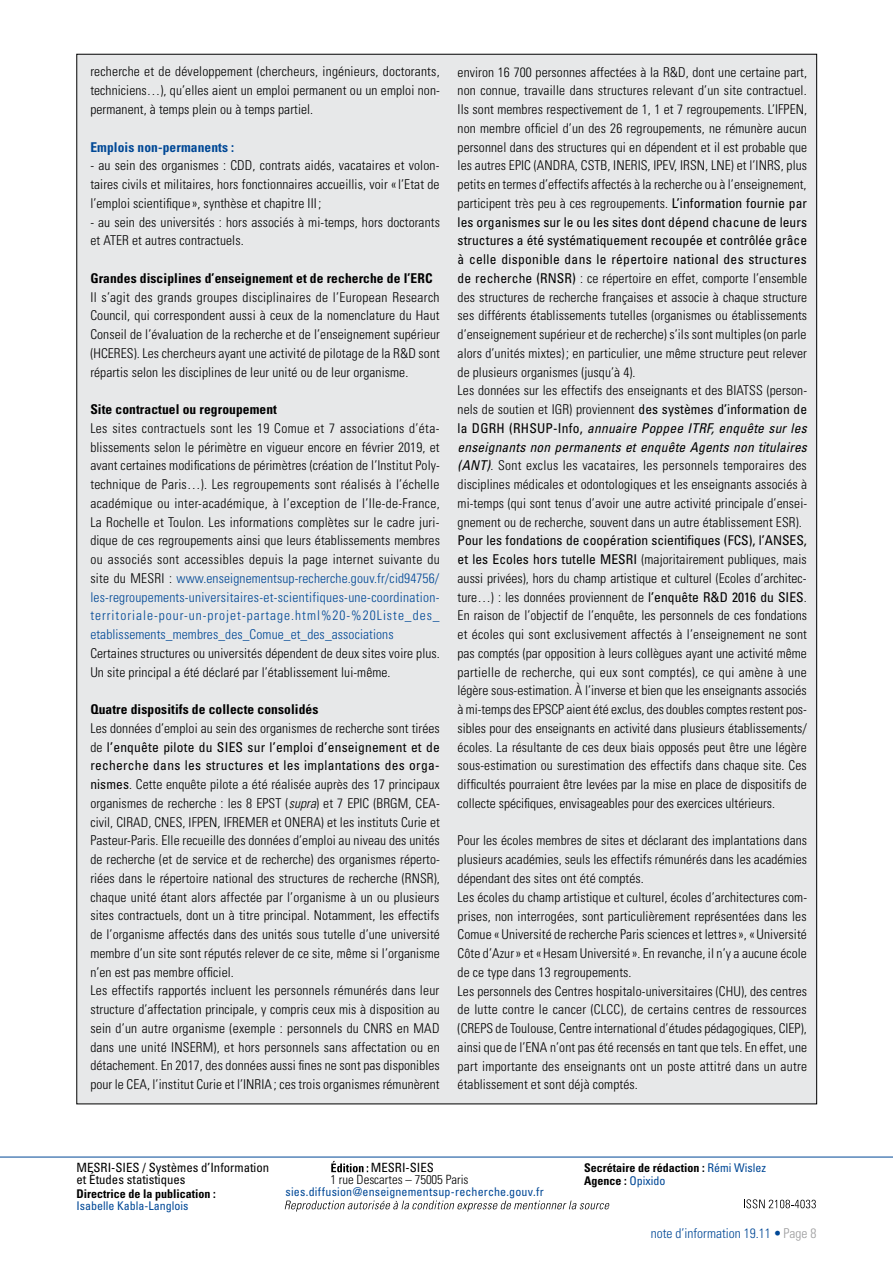
<style>
.page{position:relative;width:893px;height:1263px;background:#fff}
.page>*{position:absolute;margin:0;border:0;box-sizing:border-box;transform-origin:0 0}
.t1{font:300 condensed 13.5px/18.8px "Univers LT Std";letter-spacing:.005em;color:#000;text-align:justify}
.t2{font:700 condensed 13.5px "Univers LT Std";letter-spacing:.005em;color:#000}
.t3{font:300 condensed 13.5px "Univers";color:#004896}
.t4{font:700 condensed 13.5px "Univers LT Std";letter-spacing:.005em;color:#004896}
.t5{font:condensed 12.75px/12px "Univers LT Std";color:#000}
.t6{font:300 condensed 12.75px "Univers LT Std";color:#000}
.t7{font:700 condensed 12px "Univers";color:#000}
.t8{font:condensed 12px "Univers LT Std";letter-spacing:.01em;color:#004896}
.s1{color:#004896}
.s2{font-weight:400}
.s3{font-style:italic}
.s4{font-weight:400;font-style:italic}
.s5{font-family:"Univers LT Std";font-weight:400;color:#004896}
.s6{font-weight:700}
.s7{color:#9c9c9d}
</style>
<div class="page">
<div style="left:77px;top:54px;width:740px;height:1050px;background:#e7e8e9"></div>
<svg style="left:331px;top:1161px;width:37px;height:11px"></svg>
<svg style="left:744px;top:1199px;width:72px;height:9px"></svg>
<svg style="left:285px;top:1200px;width:325px;height:11px"></svg>
<hr style="left:0;top:1157px;width:893px;height:1px;background:#004896">
<p class="t1" style="left:90px;top:62px;width:351px">recherche et de développement (chercheurs, ingénieurs, doctorants, techniciens…), qu’elles aient un emploi permanent ou un emploi non&shy;permanent, à temps plein ou à temps partiel.</p>
<p class="t4" style="left:90px;top:138px;width:145px">Emplois non-permanents :</p>
<p class="t1" style="left:90px;top:156px;width:351px">- au sein des organismes : CDD, contrats aidés, vacataires et volon&shy;taires civils et militaires, hors fonctionnaires accueillis, voir «l’Etat de l’emploi scientifique », synthèse et chapitre III ;</p>
<p class="t1" style="left:90px;top:212px;width:351px">- au sein des universités : hors associés à mi-temps, hors doctorants et ATER et autres contractuels.</p>
<p class="t2" style="left:90px;top:270px;width:344px">Grandes disciplines d’enseignement et de recherche de l’ERC</p>
<p class="t1" style="left:90px;top:287px;width:351px">Il s’agit des grands groupes disciplinaires de l’European Research Council, qui correspondent aussi à ceux de la nomenclature du Haut Conseil de l’évaluation de la recherche et de l’enseignement supérieur (HCERES). Les chercheurs ayant une activité de pilotage de la R&amp;D sont répartis selon les disciplines de leur unité ou de leur organisme.</p>
<p class="t2" style="left:90px;top:401px;width:188px">Site contractuel ou regroupement</p>
<p class="t1" style="left:90px;top:419px;width:351px">Les sites contractuels sont les 19 Comue et 7 associations d’éta&shy;blissements selon le périmètre en vigueur encore en février 2019, et avant certaines modifications de périmètres (création de l’Institut Poly&shy;technique de Paris…). Les regroupements sont réalisés à l’échelle académique ou inter-académique, à l’exception de l’Ile-de-France, La Rochelle et Toulon. Les informations complètes sur le cadre juri&shy;dique de ces regroupements ainsi que leurs établissements membres ou associés sont accessibles depuis la page internet suivante du site du MESRI : <span class="s1">www.enseignementsup-recherche.gouv.fr/cid94756/ les-regroupements-universitaires-et-scientifiques-une-coordination&shy;territoriale-pour-un-projet-partage.html%20-%20Liste_des_ etablissements_membres_des_Comue_et_des_associations</span></p>
<p class="t1" style="left:90px;top:644px;width:351px">Certaines structures ou universités dépendent de deux sites voire plus.<br>Un site principal a été déclaré par l’établissement lui-même.</p>
<p class="t2" style="left:90px;top:701px;width:230px">Quatre dispositifs de collecte consolidés</p>
<p class="t1" style="left:90px;top:719px;width:351px;text-align:left">Les données d’emploi au sein des organismes de recherche sont tirées de <span class="s2">l’enquête pilote du SIES sur l’emploi d’enseignement et de recherche dans les structures et les implantations des orga&shy;nismes</span>. Cette enquête pilote a été réalisée auprès des 17 principaux organismes de recherche : les 8 EPST (<span class="s3">supra</span>) et 7 EPIC (BRGM, CEA&shy;civil, CIRAD, CNES, IFPEN, IFREMER et ONERA) et les instituts Curie et Pasteur-Paris. Elle recueille des données d’emploi au niveau des unités de recherche (et de service et de recherche) des organismes réperto&shy;riées dans le répertoire national des structures de recherche (RNSR), chaque unité étant alors affectée par l’organisme à un ou plusieurs sites contractuels, dont un à titre principal. Notamment, les effectifs de l’organisme affectés dans des unités sous tutelle d’une université membre d’un site sont réputés relever de ce site, même si l’organisme n’en est pas membre officiel.<br>Les effectifs rapportés incluent les personnels rémunérés dans leur structure d’affectation principale, y compris ceux mis à disposition au sein d’un autre organisme (exemple : personnels du CNRS en MAD dans une unité INSERM), et hors personnels sans affectation ou en détachement. En 2017, des données aussi fines ne sont pas disponibles pour le CEA, l’institut Curie et l’INRIA; ces trois organismes rémunèrent</p>
<p class="t1" style="left:458px;top:62px;width:351px;text-align:left">environ 16 700 personnes affectées à la R&amp;D, dont une certaine part, non connue, travaille dans structures relevant d’un site contractuel.<br>Ils sont membres respectivement de 1, 1 et 7 regroupements. L’IFPEN, non membre officiel d’un des 26 regroupements, ne rémunère aucun personnel dans des structures qui en dépendent et il est probable que les autres EPIC (ANDRA, CSTB, INERIS, IPEV, IRSN, LNE) et l’INRS, plus petits en termes d’effectifs affectés à la recherche ou à l’enseignement, participent très peu à ces regroupements. <span class="s2">L’information fournie par les organismes sur le ou les sites dont dépend chacune de leurs structures a été systématiquement recoupée et contrôlée grâce à celle disponible dans le répertoire national des structures de recherche (RNSR)</span> : ce répertoire en effet, comporte l’ensemble des structures de recherche françaises et associe à chaque structure ses différents établissements tutelles (organismes ou établissements d’enseignement supérieur et de recherche) s’ils sont multiples (on parle alors d’unités mixtes) ; en particulier, une même structure peut relever de plusieurs organismes (jusqu’à 4).<br>Les données sur les effectifs des enseignants et des BIATSS (person&shy;nels de soutien et IGR) proviennent <span class="s2">des systèmes d’information de la DGRH (RHSUP-Info,</span> <span class="s4">annuaire Poppee ITRF, enquête sur les enseignants non permanents et enquête Agents non titulaires (ANT)</span>. Sont exclus les vacataires, les personnels temporaires des disciplines médicales et odontologiques et les enseignants associés à mi-temps (qui sont tenus d’avoir une autre activité principale d’ensei&shy;gnement ou de recherche, souvent dans un autre établissement ESR).</p>
<p class="t1" style="left:458px;top:531px;width:351px"><span class="s2">Pour les fondations de coopération scientifiques (FCS), l’ANSES, et les Ecoles hors tutelle MESRI</span> (majoritairement publiques, mais aussi privées), hors du champ artistique et culturel (Ecoles d’architec&shy;ture…) : les données proviennent de <span class="s2">l’enquête R&amp;D 2016 du SIES</span>.<br>En raison de l’objectif de l’enquête, les personnels de ces fondations et écoles qui sont exclusivement affectés à l’enseignement ne sont pas comptés (par opposition à leurs collègues ayant une activité même partielle de recherche, qui eux sont comptés), ce qui amène à une légère sous-estimation. À l’inverse et bien que les enseignants associés à mi-temps des EPSCP aient été exclus, des doubles comptes restent pos&shy;sibles pour des enseignants en activité dans plusieurs établissements/ écoles. La résultante de ces deux biais opposés peut être une légère sous-estimation ou surestimation des effectifs dans chaque site. Ces difficultés pourraient être levées par la mise en place de dispositifs de collecte spécifiques, envisageables pour des exercices ultérieurs.</p>
<p class="t1" style="left:458px;top:831px;width:351px;text-align:left">Pour les écoles membres de sites et déclarant des implantations dans plusieurs académies, seuls les effectifs rémunérés dans les académies dépendant des sites ont été comptés.<br>Les écoles du champ artistique et culturel, écoles d’architectures com&shy;prises, non interrogées, sont particulièrement représentées dans les Comue «Université de recherche Paris sciences et lettres», «Université Côte d’Azur» et «Hesam Université ». En revanche, il n’y a aucune école de ce type dans 13 regroupements.<br>Les personnels des Centres hospitalo-universitaires (CHU), des centres de lutte contre le cancer (CLCC), de certains centres de ressources (CREPS de Toulouse, Centre international d’études pédagogiques, CIEP), ainsi que de l’ENA n’ont pas été recensés en tant que tels. En effet, une part importante des enseignants ont un poste attitré dans un autre établissement et sont déjà comptés.</p>
<p class="t5" style="left:77px;top:1161px;width:194px">MESRI-SIES / Systèmes d’Information et Études statistiques</p>
<p class="t5" style="left:371px;top:1161px;width:65px">MESRI-SIES</p>
<p class="t6" style="left:330px;top:1172px;width:140px">1 rue Descartes – 75005 Paris</p>
<p class="t8" style="left:286px;top:1184px;width:260px">sies.diffusion@enseignementsup-recherche.gouv.fr</p>
<p class="t7" style="left:77px;top:1186px;width:141px">Directrice de la publication :</p>
<p class="t8" style="left:77px;top:1198px;width:113px">Isabelle Kabla-Langlois</p>
<p class="t7" style="left:584px;top:1160px;width:183px">Secrétaire de rédaction : <span class="s5">Rémi Wislez</span></p>
<p class="t7" style="left:584px;top:1173px;width:83px">Agence : <span class="s5">Opixido</span></p>
<p class="t3" style="left:651px;top:1225px;width:167px">note d’information 19.11 <span class="s6">•</span> <span class="s7">Page 8</span></p>
</div>
